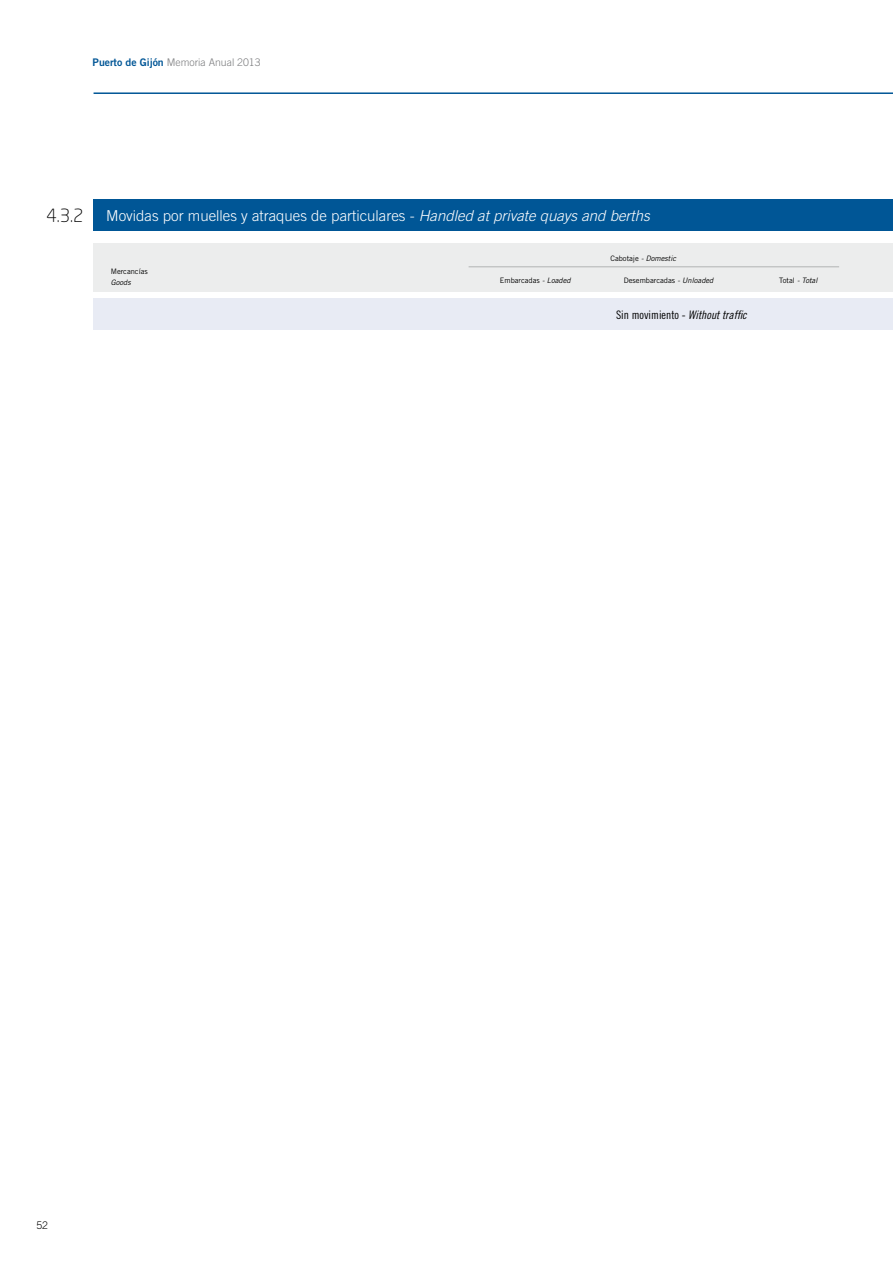
<style>
.page{position:relative;width:893px;height:1263px;background:#fff}
.page>*{position:absolute;margin:0;border:0;box-sizing:border-box;transform-origin:0 0}
.t1{font:300 18px "Neo Sans";color:#000}
.t2{font:300 15px "Trade Gothic LT Std";color:#fff}
.t3{font:11.7px "Trade Gothic LT Std Cn 18";color:#000}
.t4{font:300 10.5px "Trade Gothic LT Std";color:#7b7c7e}
.t5{font:300 10.5px "Trade Gothic LT Std";color:#000}
.t6{font:7.5px "Trade Gothic LT Std";color:#000}
.t7{font:italic 7.5px "Trade Gothic LT Std";color:#000}
.s1{font-family:"Trade Gothic LT Std Bd 2";font-weight:400;color:#005696}
.s2{font-style:italic}
.s3{font-style:normal}
.s4{font-family:"Trade Gothic LT Std Cn 18 Obl"}
</style>
<div class="page">
<div style="left:94px;top:200px;width:799px;height:31px;background:#005696"></div>
<div style="left:94px;top:244px;width:799px;height:48px;background:#eceded"></div>
<hr style="left:469px;top:266px;width:370px;height:1px;background:#b1b3b4">
<hr style="left:94px;top:92px;width:799px;height:2px;background:#005696">
<div style="left:94px;top:298px;width:799px;height:32px;background:#e8ebf4"></div>
<p class="t4" style="left:93px;top:56px;width:170px"><span class="s1">Puerto de Gijón</span> Memoria Anual 2013</p>
<p class="t1" style="left:46px;top:208px;width:39px">4.3.2</p>
<p class="t2" style="left:106px;top:207px;width:545px">Movidas por muelles y atraques de particulares - <span class="s2">Handled at private quays and berths</span></p>
<p class="t6" style="left:111px;top:267px;width:39px">Mercancías</p>
<p class="t7" style="left:111px;top:278px;width:22px">Goods</p>
<p class="t7" style="left:610px;top:254px;width:67px"><span class="s3">Cabotaje</span> - Domestic</p>
<p class="t6" style="left:500px;top:275px;width:72px">Embarcadas <span class="s2">- Loaded</span></p>
<p class="t6" style="left:624px;top:275px;width:91px">Desembarcadas <span class="s2">- Unloaded</span></p>
<p class="t3" style="left:616px;top:308px;width:132px">Sin movimiento - <span class="s4">Without traffic</span></p>
<p class="t7" style="left:779px;top:275px;width:40px"><span class="s3">Total</span> - Total</p>
<p class="t5" style="left:36px;top:1219px;width:13px">52</p>
</div>
